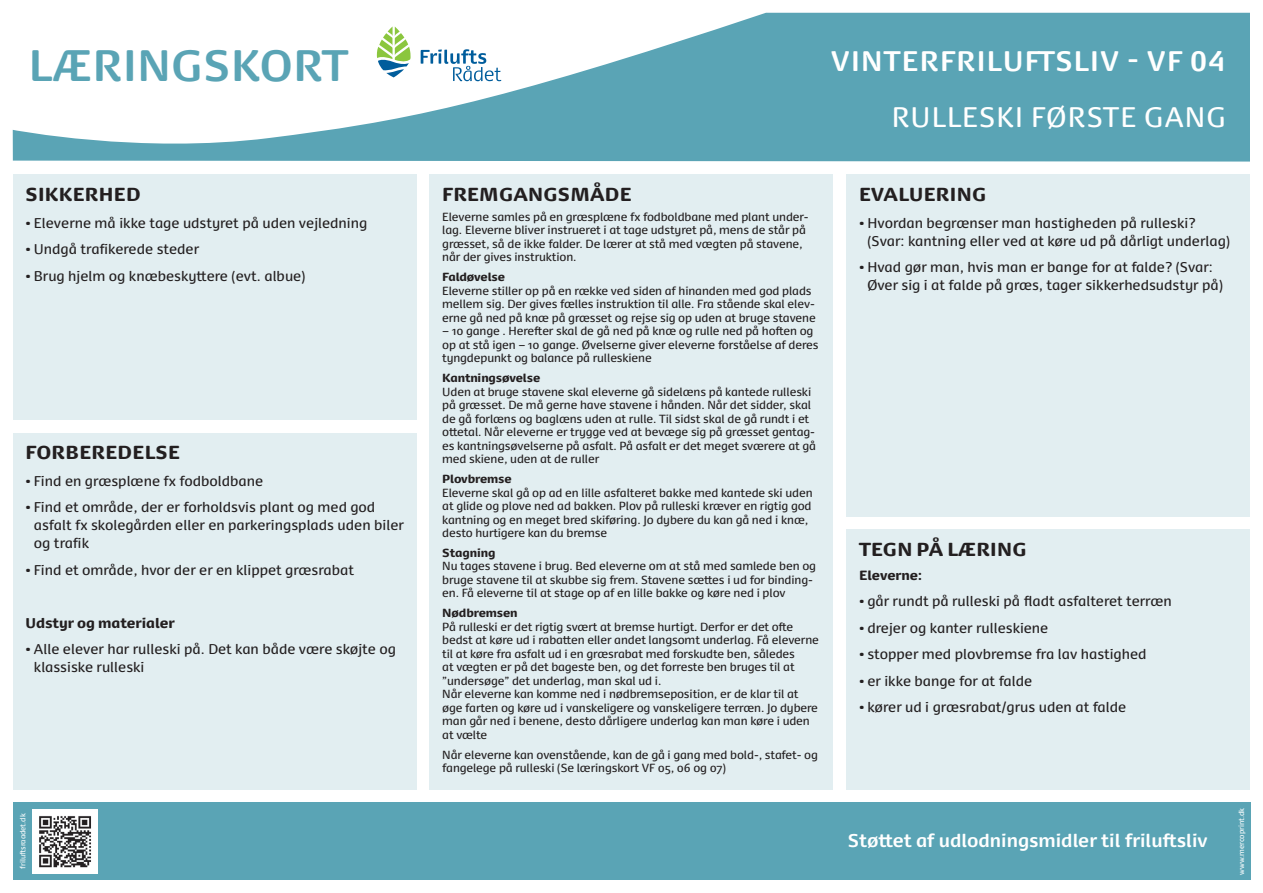
<style>
.page{position:relative;width:1263px;height:893px;background:#fff}
.page>*{position:absolute;margin:0;border:0;box-sizing:border-box;transform-origin:0 0}
.t1{font:700 42px "Dancer Pro";letter-spacing:.015em;color:#5aa4b5}
.t2{font:700 27px "Dancer Pro";letter-spacing:.045em;color:#fff}
.t3{font:27px "Dancer Pro";letter-spacing:.045em;color:#fff}
.t4{font:900 18px "Dancer Pro";letter-spacing:.015em;color:#231f20}
.t5{font:700 17.7px "Dancer Pro";color:#fff}
.t6{font:13.5px/18px "Dancer Pro";color:#231f20}
.t7{font:900 13.5px "Dancer Pro";color:#231f20}
.t8{font:900 12.75px "Dancer Pro";color:#231f20}
.t9{font:11.25px/13.5px "Dancer Pro";letter-spacing:-.01em;color:#231f20}
.t10{font:900 11.25px "Dancer Pro";letter-spacing:-.01em;color:#231f20}
.t11{font:7.2px "Dancer Pro";color:#fff}
.s1{font-weight:900;font-size:12.75px}
</style>
<div class="page">
<svg style="left:13px;top:13px;width:1237px;height:149px;fill:#5aa4b5"></svg>
<div style="left:13px;top:802px;width:1237px;height:78px;background:#5aa4b5"></div>
<div style="left:13px;top:433px;width:404px;height:356px;background:#e2eef1"></div>
<div style="left:13px;top:174px;width:404px;height:246px;background:#e2eef1"></div>
<div style="left:429px;top:174px;width:404px;height:615px;background:#e2eef1"></div>
<div style="left:846px;top:529px;width:404px;height:260px;background:#e2eef1"></div>
<div style="left:846px;top:174px;width:404px;height:343px;background:#e2eef1"></div>
<svg style="left:421px;top:49px;width:80px;height:32px"></svg>
<svg style="left:377px;top:26px;width:34px;height:51px"></svg>
<img style="left:33px;top:809px;width:64px;height:65px">
<h1 class="t1" style="left:29px;top:36px;width:321px">LÆRINGSKORT</h1>
<p class="t4" style="left:26px;top:181px;width:117px">SIKKERHED</p>
<p class="t6" style="left:26px;top:213px;width:343px"><span class="s1">•</span> Eleverne må ikke tage udstyret på uden vejledning</p>
<p class="t6" style="left:26px;top:239px;width:175px"><span class="s1">•</span> Undgå trafikerede steder</p>
<p class="t6" style="left:26px;top:266px;width:281px"><span class="s1">•</span> Brug hjelm og knæbeskyttere (evt. albue)</p>
<p class="t4" style="left:26px;top:439px;width:156px">FORBEREDELSE</p>
<p class="t6" style="left:26px;top:471px;width:239px"><span class="s1">•</span> Find en græsplæne fx fodboldbane</p>
<p class="t6" style="left:34px;top:498px;width:371px;text-indent:-8px"><span class="s1">•</span> Find et område, der er forholdsvis plant og med god asfalt fx skolegården eller en parkeringsplads uden biler og trafik</p>
<p class="t6" style="left:26px;top:560px;width:330px"><span class="s1">•</span> Find et område, hvor der er en klippet græsrabat</p>
<p class="t7" style="left:26px;top:613px;width:151px">Udstyr og materialer</p>
<p class="t6" style="left:34px;top:640px;width:363px;text-indent:-8px"><span class="s1">•</span> Alle elever har rulleski på. Det kan både være skøjte og klassiske rulleski</p>
<p class="t2" style="left:831px;top:42px;width:396px">VINTERFRILUFTSLIV - VF 04</p>
<p class="t3" style="left:892px;top:99px;width:335px">RULLESKI FØRSTE GANG</p>
<p class="t4" style="left:442px;top:181px;width:191px">FREMGANGSMÅDE</p>
<p class="t9" style="left:442px;top:209px;width:368px">Eleverne samles på en græsplæne fx fodboldbane med plant under&shy;lag. Eleverne bliver instrueret i at tage udstyret på, mens de står på græsset, så de ikke falder. De lærer at stå med vægten på stavene, når der gives instruktion.</p>
<p class="t10" style="left:442px;top:269px;width:64px">Faldøvelse</p>
<p class="t9" style="left:442px;top:283px;width:375px">Eleverne stiller op på en række ved siden af hinanden med god plads mellem sig. Der gives fælles instruktion til alle. Fra stående skal elev&shy;erne gå ned på knæ på græsset og rejse sig op uden at bruge stavene</p>
<p class="t9" style="left:442px;top:324px;width:378px">– 10 gange . Herefter skal de gå ned på knæ og rulle ned på hoften og op at stå igen – 10 gange. Øvelserne giver eleverne forståelse af deres tyngdepunkt og balance på rulleskiene</p>
<p class="t10" style="left:442px;top:369px;width:99px">Kantningsøvelse</p>
<p class="t9" style="left:442px;top:384px;width:375px">Uden at bruge stavene skal eleverne gå sidelæns på kantede rulleski på græsset. De må gerne have stavene i hånden. Når det sidder, skal de gå forlæns og baglæns uden at rulle. Til sidst skal de gå rundt i et ottetal. Når eleverne er trygge ved at bevæge sig på græsset gentag&shy;es kantningsøvelserne på asfalt. På asfalt er det meget sværere at gå med skiene, uden at de ruller</p>
<p class="t10" style="left:442px;top:470px;width:71px">Plovbremse</p>
<p class="t9" style="left:442px;top:485px;width:372px">Eleverne skal gå op ad en lille asfalteret bakke med kantede ski uden at glide og plove ned ad bakken. Plov på rulleski kræver en rigtig god kantning og en meget bred skiføring. Jo dybere du kan gå ned i knæ, desto hurtigere kan du bremse</p>
<p class="t10" style="left:442px;top:544px;width:55px">Stagning</p>
<p class="t9" style="left:442px;top:559px;width:375px">Nu tages stavene i brug. Bed eleverne om at stå med samlede ben og bruge stavene til at skubbe sig frem. Stavene sættes i ud for binding&shy;en. Få eleverne til at stage op af en lille bakke og køre ned i plov</p>
<p class="t10" style="left:442px;top:605px;width:77px">Nødbremsen</p>
<p class="t9" style="left:442px;top:619px;width:378px">På rulleski er det rigtig svært at bremse hurtigt. Derfor er det ofte bedst at køre ud i rabatten eller andet langsomt underlag. Få eleverne til at køre fra asfalt ud i en græsrabat med forskudte ben, således<br>at vægten er på det bageste ben, og det forreste ben bruges til at ”undersøge” det underlag, man skal ud i.</p>
<p class="t9" style="left:442px;top:687px;width:377px">Når eleverne kan komme ned i nødbremseposition, er de klar til at øge farten og køre ud i vanskeligere og vanskeligere terræn. Jo dybere man går ned i benene, desto dårligere underlag kan man køre i uden at vælte</p>
<p class="t9" style="left:442px;top:747px;width:377px">Når eleverne kan ovenstående, kan de gå i gang med bold-, stafet- og fangelege på rulleski (Se læringskort VF 05, 06 og 07)</p>
<p class="t4" style="left:859px;top:181px;width:129px">EVALUERING</p>
<p class="t6" style="left:867px;top:213px;width:364px;text-indent:-8px"><span class="s1">•</span> Hvordan begrænser man hastigheden på rulleski? (Svar: kantning eller ved at køre ud på dårligt underlag)</p>
<p class="t6" style="left:867px;top:257px;width:357px;text-indent:-8px"><span class="s1">•</span> Hvad gør man, hvis man er bange for at falde? (Svar:<br>Øver sig i at falde på græs, tager sikkerhedsudstyr på)</p>
<p class="t4" style="left:859px;top:536px;width:169px">TEGN PÅ LÆRING</p>
<p class="t8" style="left:859px;top:565px;width:65px">Eleverne:</p>
<p class="t6" style="left:859px;top:591px;width:314px"><span class="s1">•</span> går rundt på rulleski på fladt asfalteret terræn</p>
<p class="t6" style="left:859px;top:618px;width:191px"><span class="s1">•</span> drejer og kanter rulleskiene</p>
<p class="t6" style="left:859px;top:644px;width:289px"><span class="s1">•</span> stopper med plovbremse fra lav hastighed</p>
<p class="t6" style="left:859px;top:671px;width:175px"><span class="s1">•</span> er ikke bange for at falde</p>
<p class="t6" style="left:859px;top:697px;width:269px"><span class="s1">•</span> kører ud i græsrabat/grus uden at falde</p>
<p class="t11" style="left:18px;top:869px;width:57px;rotate:-90deg">friluftsraadet.dk</p>
<p class="t11" style="left:1236px;top:875px;width:68px;rotate:-90deg">www.mercoprint.dk</p>
<h3 class="t5" style="left:848px;top:828px;width:361px">Støttet af udlodningsmidler til friluftsliv</h3>
</div>
